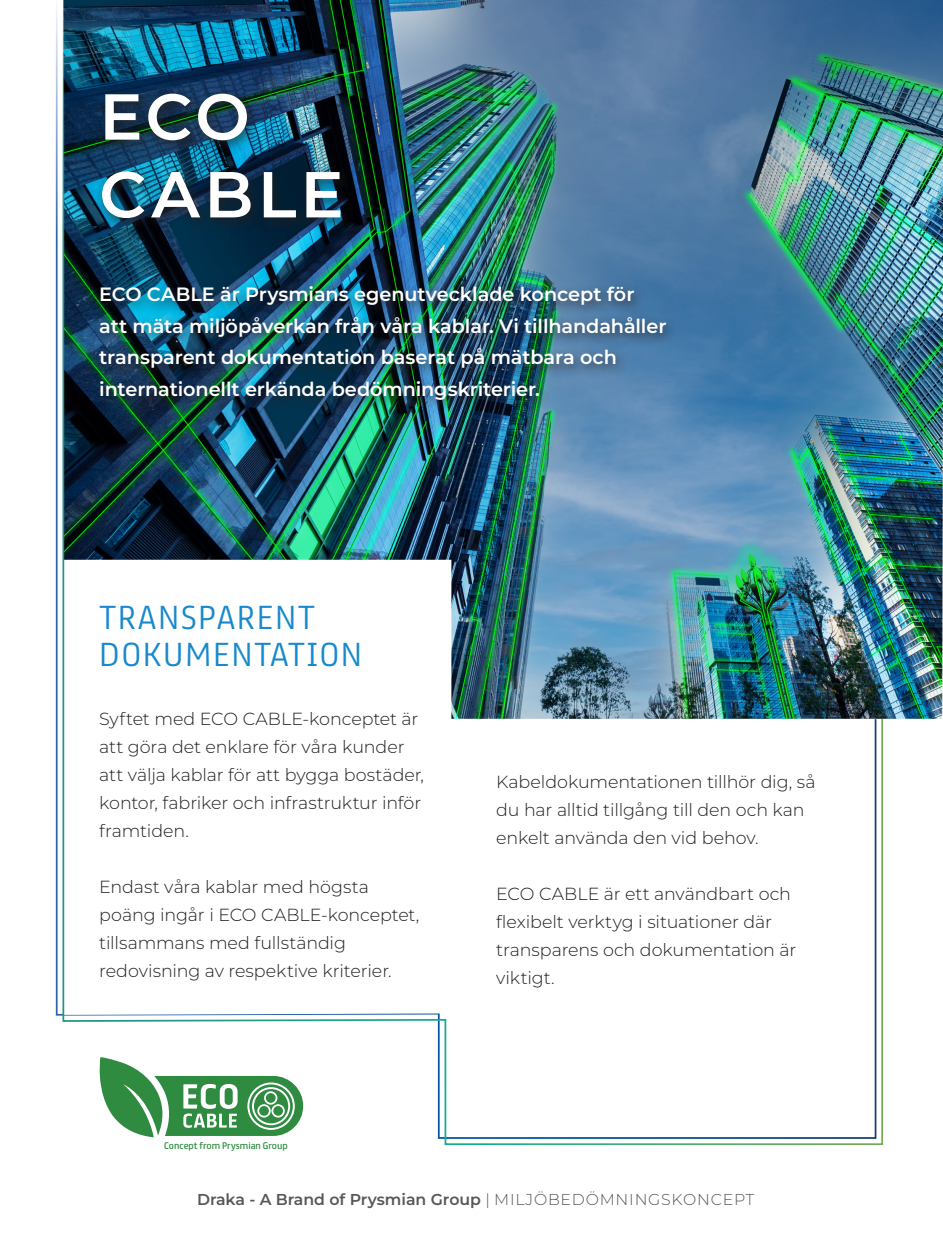
<style>
.page{position:relative;width:943px;height:1241px;background:#fff}
.page>*{position:absolute;margin:0;border:0;box-sizing:border-box;transform-origin:0 0}
.DIDA{font:600 64.75px "Montserrat";letter-spacing:.06em;color:#fff}
.DIDA-2{font:300 29.75px "FS Truman";letter-spacing:.05em;color:#1889cb}
.DIDA-3{font:600 19.25px/31.5px "Montserrat";letter-spacing:-.005em;color:#fff}
.DIDA-4{font:300 17.5px/28px "Montserrat";letter-spacing:-.005em;color:#231f20}
.DIDA-5{font:600 15.75px "Montserrat";color:#57585a}
.t1{font:8.58px "FS Truman";color:#2f8b40}
.s1{font-weight:300}
</style>
<div class="page">
<img style="left:884px;top:0;width:59px;height:718px">
<img style="left:62px;top:0;width:822px;height:1145px">
<div style="left:92px;top:281px;width:586px;height:133px;background:#231f20;opacity:.47"></div>
<div style="left:95px;top:87px;width:259px;height:146px;background:#231f20;opacity:.69"></div>
<p class="DIDA" style="left:99px;top:73px;width:152px">ECO</p>
<p class="DIDA" style="left:99px;top:151px;width:246px">CABLE</p>
<p class="DIDA-3" style="left:99px;top:278px;width:568px">ECO CABLE är Prysmians egenutvecklade koncept för att mäta miljöpåverkan från våra kablar. Vi tillhandahåller transparent dokumentation baserat på mätbara och internationellt erkända bedömningskriterier.</p>
<p class="DIDA-2" style="left:99px;top:591px;width:217px">TRANSPARENT</p>
<p class="DIDA-2" style="left:99px;top:628px;width:264px">DOKUMENTATION</p>
<p class="DIDA-4" style="left:99px;top:704px;width:326px">Syftet med ECO CABLE-konceptet är att göra det enklare för våra kunder att välja kablar för att bygga bostäder, kontor, fabriker och infrastruktur inför framtiden.</p>
<p class="DIDA-4" style="left:99px;top:872px;width:321px">Endast våra kablar med högsta poäng ingår i ECO CABLE-konceptet, tillsammans med fullständig redovisning av respektive kriterier.</p>
<p class="t1" style="left:164px;top:1138px;width:125px">Concept from Prysmian Group</p>
<p class="DIDA-4" style="left:496px;top:767px;width:321px">Kabeldokumentationen tillhör dig, så du har alltid tillgång till den och kan enkelt använda den vid behov.</p>
<p class="DIDA-4" style="left:496px;top:879px;width:301px">ECO CABLE är ett användbart och flexibelt verktyg i situationer där transparens och dokumentation är viktigt.</p>
<p class="DIDA-5" style="left:197px;top:1188px;width:559px">Draka - A Brand of Prysmian Group <span class="s1">| MILJÖBEDÖMNINGSKONCEPT</span></p>
</div>
